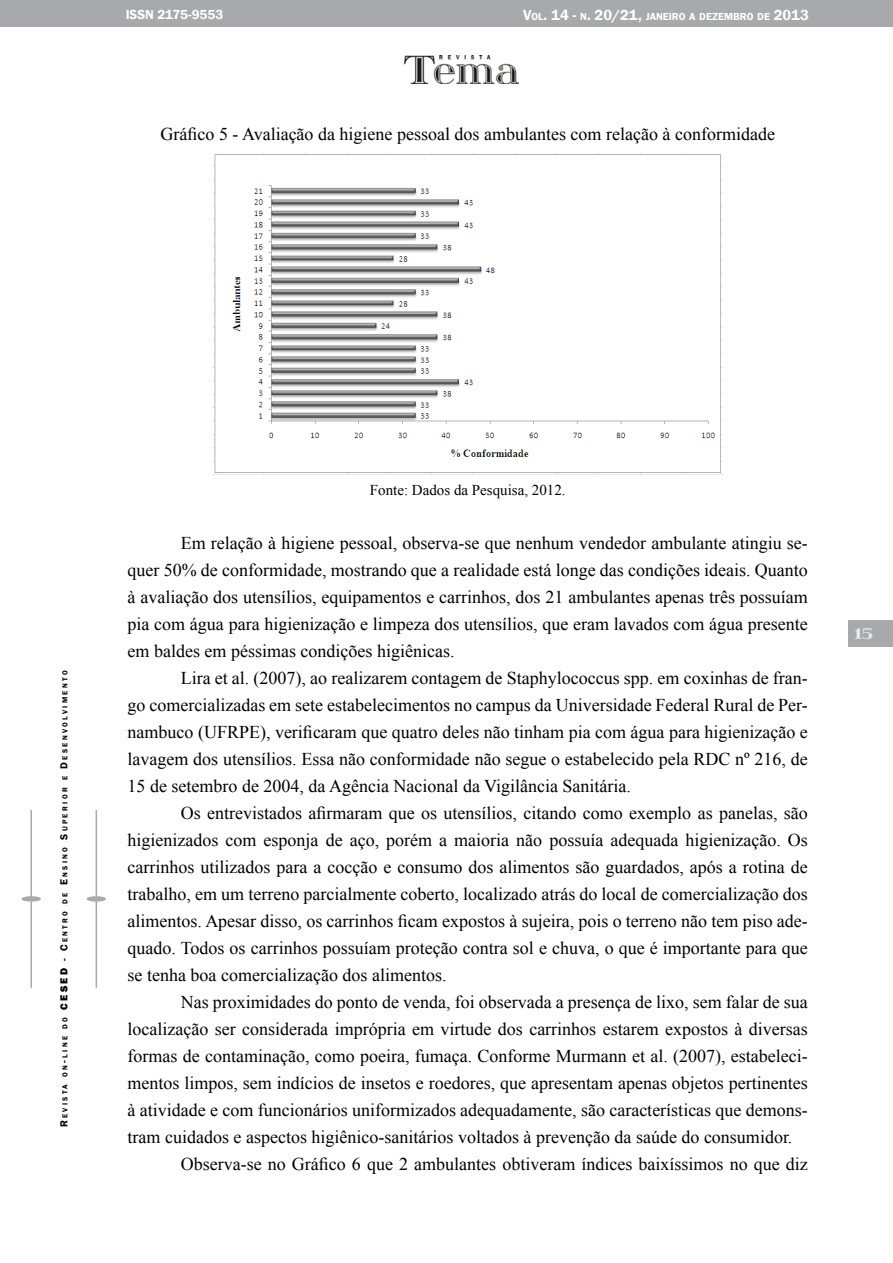
<style>
.page{position:relative;width:893px;height:1263px;background:#fff}
.page>*{position:absolute;margin:0;border:0;box-sizing:border-box;transform-origin:0 0}
.t1{font:18px/27px "Times New Roman";color:#000;text-align:justify}
.t2{font:18px "itsadzoke S01";color:#fff}
.t3{font:15px "Times New Roman";color:#000}
.t4{font:600 13.5px "Franklin Gothic";color:#fff}
.t5{font:600 10.5px "Franklin Gothic";color:#fff}
.t6{font:600 7.35px "Franklin Gothic";letter-spacing:.315em;color:#000}
.s1{font-size:15px}
.s2{font-size:10.5px}
.s3{font-weight:800;font-size:10.5px}
</style>
<div class="page">
<div style="left:0;top:0;width:893px;height:26px;background:#a7a9ac"></div>
<img style="left:405px;top:55px;width:114px;height:29px">
<div style="left:848px;top:621px;width:45px;height:26px;background:#a7a9ac"></div>
<hr style="left:87px;top:897px;width:18px;height:4px;background:#a7a9ac;border-radius:50%">
<div style="left:87px;top:896px;width:19px;height:5px;border:2px solid #a7a9ac;border-radius:50%"></div>
<hr style="left:96px;top:810px;width:1px;height:178px;background:#a7a9ac">
<hr style="left:22px;top:897px;width:18px;height:4px;background:#a7a9ac;border-radius:50%">
<div style="left:22px;top:896px;width:19px;height:5px;border:2px solid #a7a9ac;border-radius:50%"></div>
<hr style="left:31px;top:810px;width:1px;height:178px;background:#a7a9ac">
<img style="left:213px;top:153px;width:510px;height:321px">
<p class="t4" style="left:126px;top:6px;width:99px">ISSN 2175-9553</p>
<p class="t5" style="left:523px;top:10px;width:287px"><span class="s1">V</span>OL<span class="s1">. 14 -</span> N<span class="s1">. 20/21,</span> JANEIRO A DEZEMBRO DE <span class="s1">2013</span></p>
<p class="t1" style="left:160px;top:120px;width:616px">Gráfico 5 - Avaliação da higiene pessoal dos ambulantes com relação à conformidade</p>
<p class="t6" style="left:60px;top:1127px;width:458px;rotate:-90deg"><span class="s2">R</span> EVISTA ON<span class="s2">-</span>LINE DO <span class="s3">CESED</span> <span class="s2">- C</span>ENTRO DE <span class="s2">E</span> NSINO <span class="s2">S</span>UPERIOR E <span class="s2">D</span> ESENVOLVIMENTO</p>
<p class="t3" style="left:370px;top:480px;width:197px">Fonte: Dados da Pesquisa, 2012.</p>
<p class="t1" style="left:128px;top:529px;width:682px;text-indent:53px">Em relação à higiene pessoal, observa-se que nenhum vendedor ambulante atingiu se&shy;quer 50% de conformidade, mostrando que a realidade está longe das condições ideais. Quanto à avaliação dos utensílios, equipamentos e carrinhos, dos 21 ambulantes apenas três possuíam pia com água para higienização e limpeza dos utensílios, que eram lavados com água presente em baldes em péssimas condições higiênicas.</p>
<p class="t1" style="left:128px;top:664px;width:682px;text-indent:53px">Lira et al. (2007), ao realizarem contagem de Staphylococcus spp. em coxinhas de fran&shy;go comercializadas em sete estabelecimentos no campus da Universidade Federal Rural de Per&shy;nambuco (UFRPE), verificaram que quatro deles não tinham pia com água para higienização e lavagem dos utensílios. Essa não conformidade não segue o estabelecido pela RDC nº 216, de 15 de setembro de 2004, da Agência Nacional da Vigilância Sanitária.</p>
<p class="t1" style="left:128px;top:799px;width:682px;text-indent:53px">Os entrevistados afirmaram que os utensílios, citando como exemplo as panelas, são higienizados com esponja de aço, porém a maioria não possuía adequada higienização. Os carrinhos utilizados para a cocção e consumo dos alimentos são guardados, após a rotina de trabalho, em um terreno parcialmente coberto, localizado atrás do local de comercialização dos alimentos. Apesar disso, os carrinhos ficam expostos à sujeira, pois o terreno não tem piso ade&shy;quado. Todos os carrinhos possuíam proteção contra sol e chuva, o que é importante para que se tenha boa comercialização dos alimentos.</p>
<p class="t1" style="left:181px;top:988px;width:629px">Nas proximidades do ponto de venda, foi observada a presença de lixo, sem falar de sua</p>
<p class="t1" style="left:128px;top:1015px;width:682px">localização ser considerada imprópria em virtude dos carrinhos estarem expostos à diversas</p>
<p class="t1" style="left:128px;top:1042px;width:682px">formas de contaminação, como poeira, fumaça. Conforme Murmann et al. (2007), estabeleci-</p>
<p class="t1" style="left:128px;top:1069px;width:682px">mentos limpos, sem indícios de insetos e roedores, que apresentam apenas objetos pertinentes</p>
<p class="t1" style="left:128px;top:1096px;width:682px">à atividade e com funcionários uniformizados adequadamente, são características que demons-</p>
<p class="t1" style="left:128px;top:1123px;width:666px">tram cuidados e aspectos higiênico-sanitários voltados à prevenção da saúde do consumidor.</p>
<p class="t1" style="left:181px;top:1150px;width:629px">Observa-se no Gráfico 6 que 2 ambulantes obtiveram índices baixíssimos no que diz</p>
<p class="t2" style="left:855px;top:621px;width:20px">15</p>
</div>
